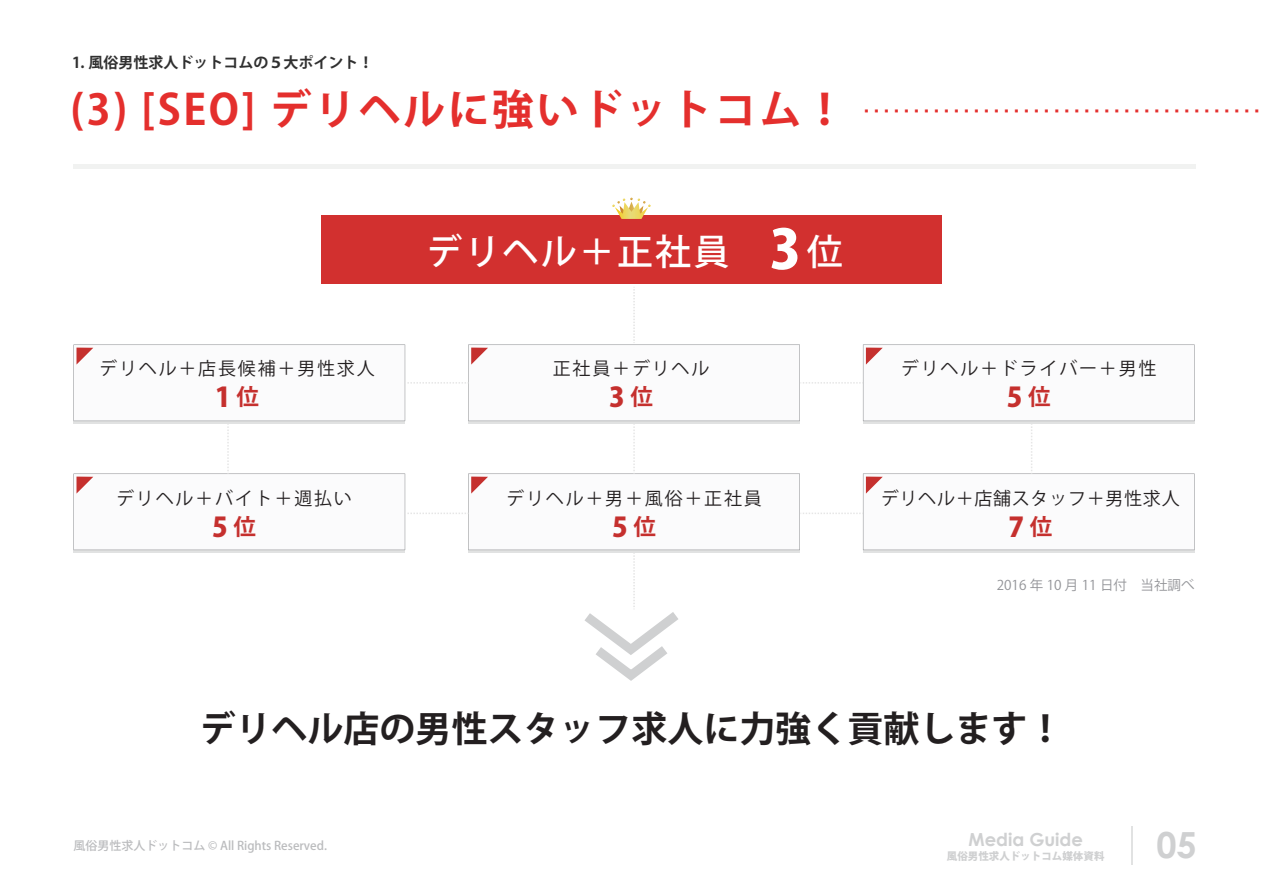
<style>
.page{position:relative;width:1263px;height:893px;background:#fff}
.page>*{position:absolute;margin:0;border:0;box-sizing:border-box;transform-origin:0 0}
.t1{font:37.5px "Hiragino Kaku W1 90 msp RKSJ H";color:#e42f2d}
.t2{font:700 36px "Koz Go Pr 6 N";color:#231f20}
.t3{font:500 36px "Koz Go Pr 6 N";letter-spacing:.06em;color:#fff}
.t4{font:700 36px "Century Gothic";color:#cfd0d1}
.t5{font:800 27px "Koz Go Pr 6 N";color:#c5302e}
.t6{font:18px "Koz Go Pr 6 N";letter-spacing:.1em;color:#231f20}
.t7{font:18px "Koz Go Pr 6 N";letter-spacing:.04em;color:#231f20}
.t8{font:700 18px "Century Gothic";color:#cfd0d1}
.t9{font:700 15px "Koz Go Pr 6 N";color:#303030}
.t10{font:13.5px "Koz Go Pr 6 N";color:#939498}
.t11{font:500 12px "Koz Go Pr 6 N";color:#bbbcbe}
.t12{font:800 10.5px "Koz Go Pr 6 N";color:#cfd0d1}
.s1{font-family:"Koz Go Pr 6 N";font-weight:700;font-size:42px}
.s2{font-weight:700;font-size:22.5px}
.s3{font-weight:800;font-size:54px}
</style>
<div class="page">
<hr style="left:1132px;top:826px;width:1px;height:39px;background:#e1e2e2">
<hr style="left:73px;top:165px;width:1122px;height:4px;background:#f1f2f1">
<div style="left:321px;top:216px;width:621px;height:68px;background:#d2302f"></div>
<svg style="left:612px;top:198px;width:39px;height:21px"></svg>
<svg style="left:73px;top:287px;width:1121px;height:394px"></svg>
<p class="t9" style="left:72px;top:54px;width:303px">1. 風俗男性求人ドットコムの５大ポイント！</p>
<p class="t1" style="left:70px;top:80px;width:1191px"><span class="s1">(3) [SEO] デリヘルに強いドットコム！</span> ........................................</p>
<p class="t6" style="left:99px;top:359px;width:277px">デリヘル＋店長候補＋男性求人</p>
<p class="t5" style="left:215px;top:382px;width:45px">1<span class="s2">位</span></p>
<p class="t6" style="left:116px;top:488px;width:237px">デリヘル＋バイト＋週払い</p>
<p class="t5" style="left:212px;top:512px;width:45px">5<span class="s2">位</span></p>
<p class="t3" style="left:426px;top:232px;width:418px">デリヘル＋正社員　<span class="s3">3</span>位</p>
<p class="t6" style="left:553px;top:359px;width:158px">正社員＋デリヘル</p>
<p class="t5" style="left:609px;top:382px;width:45px">3<span class="s2">位</span></p>
<p class="t6" style="left:506px;top:488px;width:257px">デリヘル＋男＋風俗＋正社員</p>
<p class="t5" style="left:612px;top:512px;width:45px">5<span class="s2">位</span></p>
<p class="t6" style="left:901px;top:359px;width:257px">デリヘル＋ドライバー＋男性</p>
<p class="t5" style="left:1007px;top:382px;width:45px">5<span class="s2">位</span></p>
<p class="t7" style="left:881px;top:488px;width:300px">デリヘル＋店舗スタッフ＋男性求人</p>
<p class="t5" style="left:1008px;top:512px;width:45px">7<span class="s2">位</span></p>
<p class="t10" style="left:997px;top:577px;width:199px">2016 年 10 月 11 日付　当社調べ</p>
<p class="t2" style="left:199px;top:708px;width:865px">デリヘル店の男性スタッフ求人に力強く貢献します！</p>
<p class="t11" style="left:73px;top:838px;width:255px">風俗男性求人ドットコム © All Rights Reserved.</p>
<p class="t8" style="left:968px;top:825px;width:116px">Media Guide</p>
<p class="t4" style="left:1156px;top:818px;width:42px">05</p>
<p class="t4" style="left:1176px;top:818px;width:22px">3</p>
<p class="t12" style="left:947px;top:850px;width:159px">風俗男性求人ドットコム媒体資料</p>
</div>
